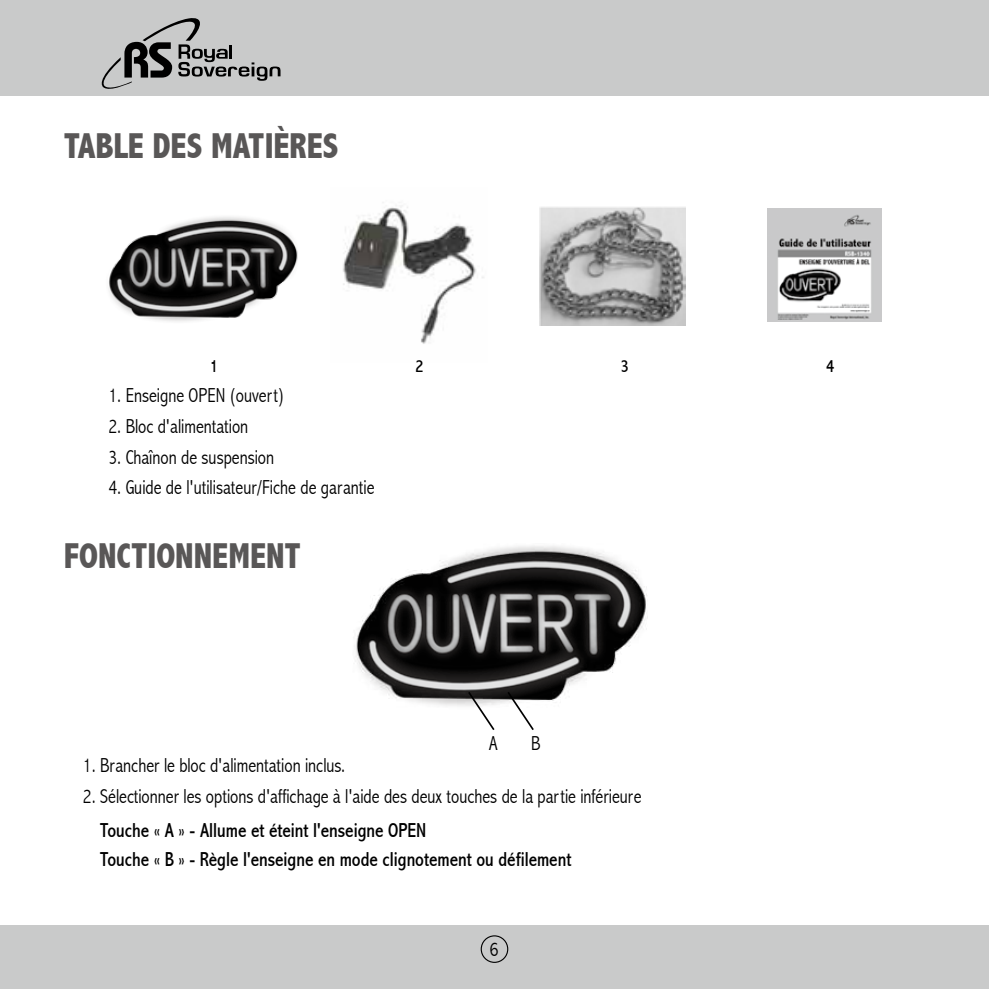
<style>
.page{position:relative;width:989px;height:989px;background:#fff}
.page>*{position:absolute;margin:0;border:0;box-sizing:border-box;transform-origin:0 0}
.t1{font:800 condensed 36px "Abadi";color:#595757;scale:.95 1}
.t2{font:300 condensed 20.25px "Abadi";color:#000;scale:.95 1}
.t3{font:condensed 20.25px/29.2px "Abadi";color:#000;scale:.95 1}
.t4{font:300 condensed 20.25px "Abadi";color:#000}
.t5{font:condensed 18px "Abadi";color:#000;scale:.95 1}
</style>
<div class="page">
<div style="left:0;top:0;width:989px;height:96px;background:#c9caca"></div>
<div style="left:0;top:925px;width:989px;height:64px;background:#c9caca"></div>
<div style="left:481px;top:935px;width:27px;height:28px;border:1px solid #000;border-radius:50%"></div>
<svg style="left:101px;top:18px;width:179px;height:71px"></svg>
<img style="left:343px;top:205px;width:141px;height:139px">
<img style="left:540px;top:207px;width:145px;height:118px">
<img style="left:109px;top:217px;width:189px;height:105px">
<img style="left:354px;top:546px;width:294px;height:160px">
<img style="left:767px;top:209px;width:114px;height:112px">
<svg style="left:466px;top:690px;width:30px;height:40px"></svg>
<svg style="left:506px;top:690px;width:29px;height:40px"></svg>
<h1 class="t1" style="left:64px;top:125px;width:291px">TABLE DES MATIÈRES</h1>
<p class="t5" style="left:210px;top:356px;width:10px">1</p>
<p class="t5" style="left:415px;top:356px;width:10px">2</p>
<p class="t5" style="left:621px;top:356px;width:10px">3</p>
<p class="t5" style="left:826px;top:356px;width:10px">4</p>
<p class="t2" style="left:108px;top:384px;width:186px">1. Enseigne OPEN (ouvert)</p>
<p class="t2" style="left:108px;top:414px;width:149px">2. Bloc d'alimentation</p>
<p class="t2" style="left:108px;top:445px;width:176px">3. Chaînon de suspension</p>
<p class="t2" style="left:108px;top:476px;width:281px">4. Guide de l'utilisateur/Fiche de garantie</p>
<h1 class="t1" style="left:64px;top:535px;width:251px">FONCTIONNEMENT</h1>
<p class="t2" style="left:489px;top:731px;width:10px">A</p>
<p class="t2" style="left:531px;top:731px;width:11px">B</p>
<p class="t2" style="left:83px;top:753px;width:278px">1. Brancher le bloc d'alimentation inclus.</p>
<p class="t2" style="left:83px;top:784px;width:589px">2. Sélectionner les options d'affichage à l'aide des deux touches de la partie inférieure</p>
<p class="t3" style="left:100px;top:815px;width:497px">Touche « A » - Allume et éteint l'enseigne OPEN<br>Touche « B » - Règle l'enseigne en mode clignotement ou défilement</p>
<p class="t4" style="left:489px;top:937px;width:11px">6</p>
</div>
